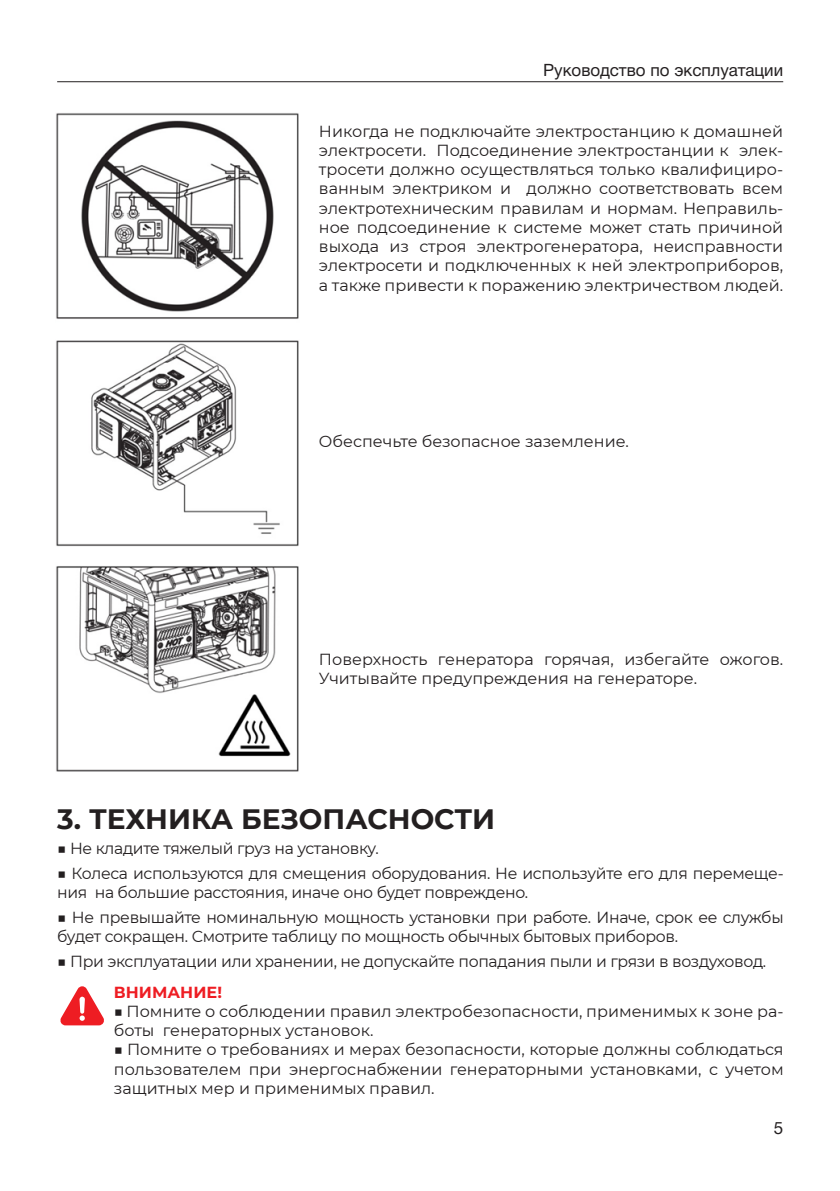
<style>
.page{position:relative;width:840px;height:1191px;background:#fff}
.page>*{position:absolute;margin:0;border:0;box-sizing:border-box;transform-origin:0 0}
.ЗАГОЛОВОК{font:700 28px "Montserrat";color:#231f20}
.t1{font:17px "Helvetica Neue Cyr";color:#231f20}
.Основной_текст{font:16px/19.2px "Montserrat";letter-spacing:-.02em;color:#231f20}
.ПРИМЕЧАНИЕ_текст{font:16px/19.2px "Montserrat";color:#231f20}
.Основной_текст-2{font:16px/19.2px "Montserrat";color:#231f20}
.ВНИМАНИЕ{font:700 16px "Montserrat";color:#ee1d23}
</style>
<div class="page">
<hr style="left:57px;top:81px;width:725px;height:1px;background:#231f20">
<img style="left:56px;top:113px;width:243px;height:659px">
<svg style="left:60px;top:986px;width:44px;height:40px"></svg>
<p class="t1" style="left:543px;top:61px;width:241px">Руководство по эксплуатации</p>
<p class="Основной_текст" style="left:319px;top:121px;width:465px;text-align:justify">Никогда не подключайте электростанцию к домашней электросети. Подсоединение электростанции к элек&shy;тросети должно осуществляться только квалифициро&shy;ванным электриком и должно соответствовать всем электротехническим правилам и нормам. Неправиль&shy;ное подсоединение к системе может стать причиной выхода из строя электрогенератора, неисправности электросети и подключенных к ней электроприборов, а также привести к поражению электричеством людей.</p>
<p class="Основной_текст-2" style="left:319px;top:431px;width:311px">Обеспечьте безопасное заземление.</p>
<p class="Основной_текст-2" style="left:319px;top:649px;width:465px">Поверхность генератора горячая, избегайте ожогов.<br>Учитывайте предупреждения на генераторе.</p>
<p class="ЗАГОЛОВОК" style="left:57px;top:799px;width:439px">3. ТЕХНИКА БЕЗОПАСНОСТИ</p>
<p class="Основной_текст" style="left:57px;top:838px;width:323px">■ Не кладите тяжелый груз на установку.</p>
<p class="Основной_текст" style="left:57px;top:863px;width:727px">■ Колеса используются для смещения оборудования. Не используйте его для перемеще&shy;ния на большие расстояния, иначе оно будет повреждено.</p>
<p class="Основной_текст" style="left:57px;top:907px;width:727px">■ Не превышайте номинальную мощность установки при работе. Иначе, срок ее службы будет сокращен. Смотрите таблицу по мощность обычных бытовых приборов.</p>
<p class="Основной_текст" style="left:57px;top:951px;width:710px">■ При эксплуатации или хранении, не допускайте попадания пыли и грязи в воздуховод.</p>
<p class="ВНИМАНИЕ" style="left:114px;top:980px;width:109px">ВНИМАНИЕ!</p>
<p class="ПРИМЕЧАНИЕ_текст" style="left:114px;top:1001px;width:670px">■ Помните о соблюдении правил электробезопасности, применимых к зоне ра&shy;боты генераторных установок.</p>
<p class="ПРИМЕЧАНИЕ_текст" style="left:114px;top:1039px;width:670px;text-align:justify">■ Помните о требованиях и мерах безопасности, которые должны соблюдаться пользователем при энергоснабжении генераторными установками, с учетом защитных мер и применимых правил.</p>
<p class="t1" style="left:773px;top:1119px;width:11px">5</p>
</div>
